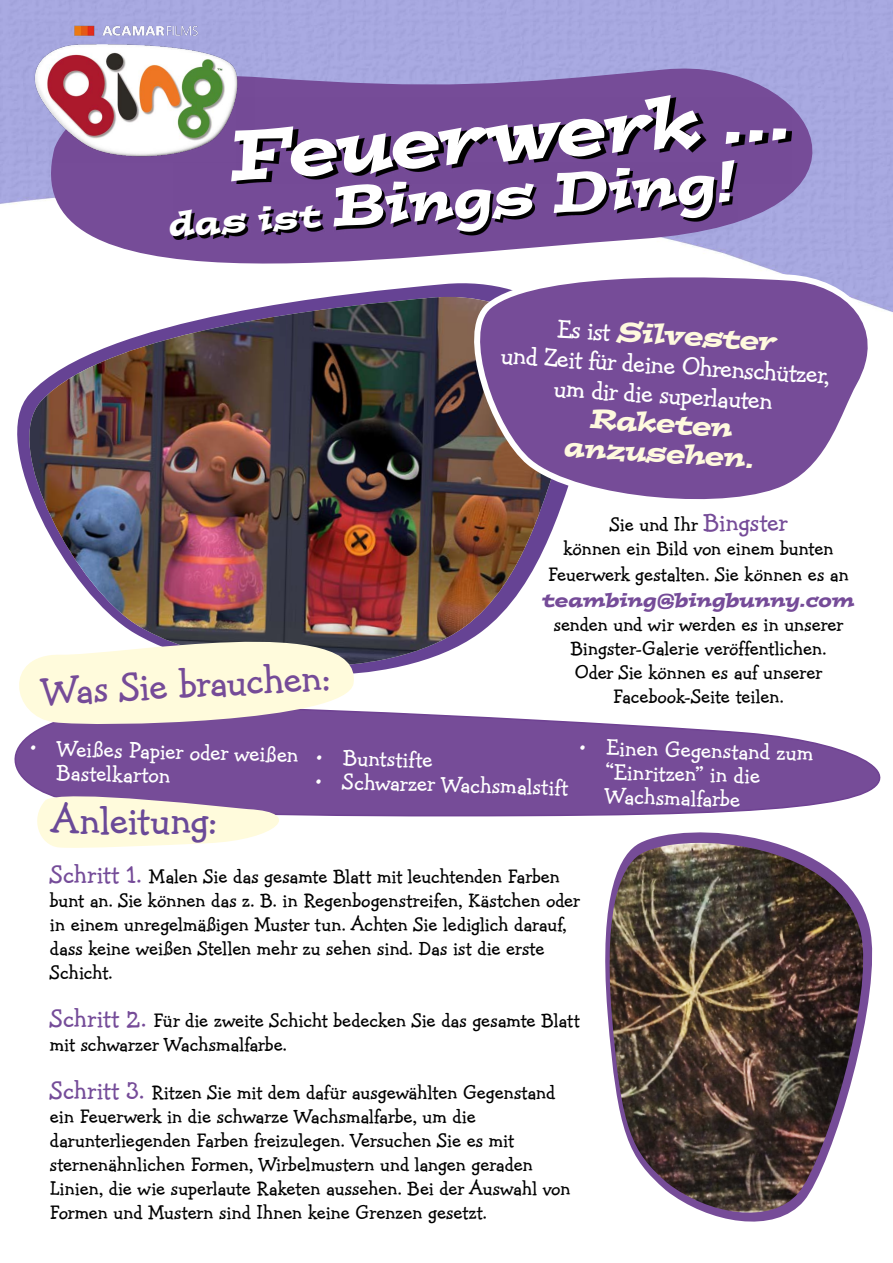
<style>
.page{position:relative;width:893px;height:1263px;background:#fff}
.page>*{position:absolute;margin:0;border:0;box-sizing:border-box;transform-origin:0 0}
.t1{font:italic 71.25px "Postino Std";color:#fff}
.t2{font:italic 56.4px "Postino Std";color:#fff}
.t3{font:42.75px "Hank BT";letter-spacing:-.005em;color:#6a4998}
.t4{font:42.6px "Hank BT";color:#754b98}
.t5{font:italic 33.9px "Postino Std";color:#fff}
.t6{font:27.6px/29.5px "Hank BT";color:#fff;text-align:center}
.t7{font:italic 27.6px/29.5px "Postino";color:#fef9de;text-align:center}
.t8{font:24px/23.9px "Hank BT";color:#fff}
.t9{font:21px/24px "Hank BT";letter-spacing:-.005em;color:#000}
.t10{font:italic 19.5px "Postino";letter-spacing:-.005em;color:#754b98}
.s1{font-family:"Hank BT";font-style:normal;color:#fff}
.s2{font-size:27px;color:#754b98}
.s3{font-size:27px;color:#754c99}
</style>
<div class="page">
<svg style="left:14px;top:711px;width:867px;height:105px;background:#8a66a7"></svg>
<svg style="left:12px;top:54px;width:881px;height:212px;fill:#a5a6de"></svg>
<img style="left:22px;top:297px;width:536px;height:376px">
<svg style="left:450px;top:266px;width:443px;height:249px"></svg>
<svg style="left:14px;top:610px;width:350px;height:117px"></svg>
<svg style="left:640px;top:832px;width:134px;height:11px"></svg>
<svg style="left:29px;top:787px;width:277px;height:61px"></svg>
<img style="left:605px;top:843px;width:268px;height:379px">
<img style="left:18px;top:24px;width:237px;height:139px">
<svg style="left:173px;top:163px;width:565px;height:77px;background:#56386f"></svg>
<svg style="left:236px;top:97px;width:556px;height:87px;background:#573770"></svg>
<h1 class="t1" style="left:227px;top:106px;width:565px;rotate:-4deg">Feuerwerk …</h1>
<h2 class="t2" style="left:331px;top:166px;width:408px;rotate:-3deg">Bings Ding!</h2>
<h3 class="t5" style="left:167px;top:202px;width:154px;rotate:-4deg">das ist</h3>
<h3 class="t4" style="left:40px;top:666px;width:290px;rotate:-3deg">Was Sie brauchen:</h3>
<h3 class="t7" style="left:558px;top:313px;width:221px;rotate:3deg"><span class="s1">Es ist</span> Silvester</h3>
<h3 class="t6" style="left:502px;top:341px;width:331px;rotate:3deg">und Zeit für deine Ohrenschützer, um dir die superlauten</h3>
<h3 class="t7" style="left:567px;top:403px;width:193px;rotate:3deg">Raketen anzusehen.</h3>
<p class="t9" style="left:563px;top:511px;width:272px;text-align:center">Sie und Ihr <span class="s2">Bingster<br></span>können ein Bild von einem bunten</p>
<p class="t9" style="left:548px;top:562px;width:302px">Feuerwerk gestalten. Sie können es an</p>
<p class="t10" style="left:542px;top:587px;width:313px">teambing@bingbunny.com</p>
<p class="t9" style="left:554px;top:612px;width:291px;text-align:center">senden und wir werden es in unserer<br>Bingster-Galerie veröffentlichen.<br>Oder Sie können es auf unserer<br>Facebook-Seite teilen.</p>
<p class="t8" style="left:57px;top:737px;width:243px;text-indent:-27px;rotate:1deg">• Weißes Papier oder weißen<br>Bastelkarton</p>
<p class="t8" style="left:316px;top:745px;width:118px;rotate:1deg">• Buntstifte</p>
<p class="t8" style="left:316px;top:769px;width:254px;rotate:1deg">• Schwarzer Wachsmalstift</p>
<h3 class="t3" style="left:52px;top:794px;width:166px">Anleitung:</h3>
<p class="t8" style="left:606px;top:736px;width:209px;text-indent:-27px;rotate:1deg">• Einen Gegenstand zum “Einritzen” in die<br>Wachsmalfarbe</p>
<p class="t9" style="left:50px;top:863px;width:531px"><span class="s3">Schritt</span> <span class="s2">1.</span> Malen Sie das gesamte Blatt mit leuchtenden Farben bunt an. Sie können das z. B. in Regenbogenstreifen, Kästchen oder in einem unregelmäßigen Muster tun. Achten Sie lediglich darauf, dass keine weißen Stellen mehr zu sehen sind. Das ist die erste Schicht.</p>
<p class="t9" style="left:50px;top:1007px;width:531px"><span class="s3">Schritt</span> <span class="s2">2.</span> Für die zweite Schicht bedecken Sie das gesamte Blatt mit schwarzer Wachsmalfarbe.</p>
<p class="t9" style="left:50px;top:1079px;width:522px"><span class="s3">Schritt</span> <span class="s2">3.</span> Ritzen Sie mit dem dafür ausgewählten Gegenstand ein Feuerwerk in die schwarze Wachsmalfarbe, um die darunterliegenden Farben freizulegen. Versuchen Sie es mit sternenähnlichen Formen, Wirbelmustern und langen geraden Linien, die wie superlaute Raketen aussehen. Bei der Auswahl von Formen und Mustern sind Ihnen keine Grenzen gesetzt.</p>
</div>
